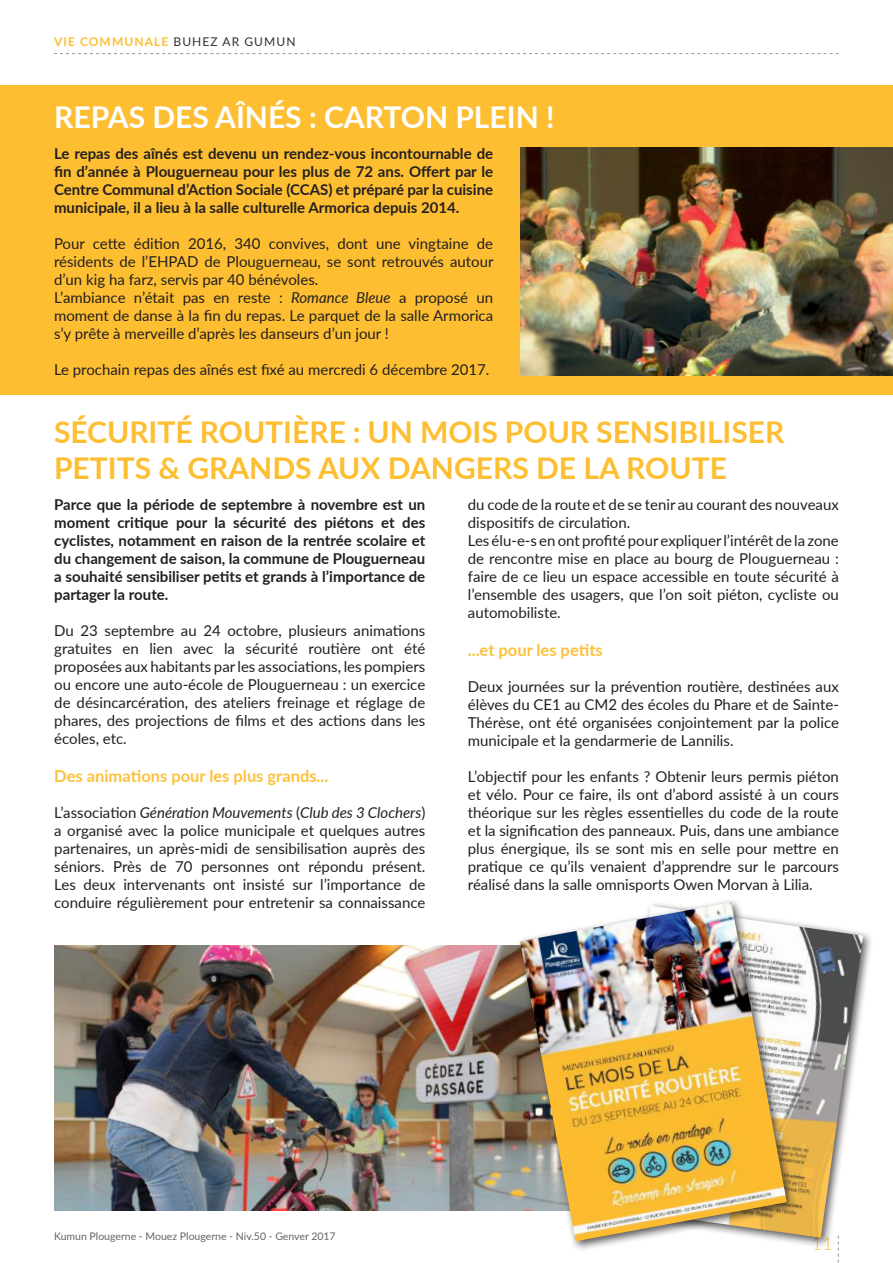
<style>
.page{position:relative;width:893px;height:1263px;background:#fff}
.page>*{position:absolute;margin:0;border:0;box-sizing:border-box;transform-origin:0 0}
.t1{font:700 30px/36px "Lato";color:#fdbe31}
.t2{font:700 30px "Lato";color:#fff}
.t3{font:300 18px "Lato";color:#fdbe31}
.t4{font:700 16.5px "Lato";color:#fdc13b}
.t5{font:15px/18px "Lato";color:#231f20;text-align:justify}
.t6{font:700 15px/18px "Lato";color:#231f20;text-align:justify}
.t7{font:700 12px "Lato";letter-spacing:.09em;color:#fdbe31}
.t8{font:10.5px "Lato";color:#636366}
.s1{font-weight:400;color:#312f30}
.s2{font-style:italic}
</style>
<div class="page">
<div style="left:0;top:85px;width:893px;height:309px;background:#fdbe31"></div>
<svg style="left:54px;top:53px;width:785px;height:1px"></svg>
<img style="left:520px;top:147px;width:373px;height:228px">
<img style="left:54px;top:946px;width:461px;height:265px">
<div style="left:603px;top:901px;width:271px;height:347px;background:#231f20;opacity:.75"></div>
<img style="left:797px;top:906px;width:66px;height:332px">
<div style="left:515px;top:897px;width:282px;height:355px;background:#231f20;opacity:.75"></div>
<img style="left:520px;top:902px;width:267px;height:339px">
<p class="t7" style="left:54px;top:33px;width:243px">VIE COMMUNALE <span class="s1">BUHEZ AR GUMUN</span></p>
<h1 class="t2" style="left:54px;top:95px;width:502px">REPAS DES AÎNÉS : CARTON PLEIN !</h1>
<p class="t6" style="left:54px;top:144px;width:441px">Le repas des aînés est devenu un rendez-vous incontournable de fin d’année à Plouguerneau pour les plus de 72 ans. Offert par le Centre Communal d’Action Sociale (CCAS) et préparé par la cuisine municipale, il a lieu à la salle culturelle Armorica depuis 2014.</p>
<p class="t5" style="left:54px;top:234px;width:441px;text-align:left">Pour cette édition 2016, 340 convives, dont une vingtaine de résidents de l’EHPAD de Plouguerneau, se sont retrouvés autour d’un kig ha farz, servis par 40 bénévoles.<br>L’ambiance n’était pas en reste : <span class="s2">Romance Bleue</span> a proposé un moment de danse à la fin du repas. Le parquet de la salle Armorica s’y prête à merveille d’après les danseurs d’un jour !</p>
<p class="t5" style="left:54px;top:360px;width:437px">Le prochain repas des aînés est fixé au mercredi 6 décembre 2017.</p>
<h1 class="t1" style="left:54px;top:412px;width:732px">SÉCURITÉ ROUTIÈRE : UN MOIS POUR SENSIBILISER<br>PETITS &amp; GRANDS AUX DANGERS DE LA ROUTE</h1>
<p class="t6" style="left:54px;top:495px;width:373px">Parce que la période de septembre à novembre est un moment critique pour la sécurité des piétons et des cyclistes, notamment en raison de la rentrée scolaire et du changement de saison, la commune de Plouguerneau a souhaité sensibiliser petits et grands à l’importance de partager la route.</p>
<p class="t5" style="left:54px;top:621px;width:373px">Du 23 septembre au 24 octobre, plusieurs animations gratuites en lien avec la sécurité routière ont été proposées aux habitants par les associations, les pompiers ou encore une auto-école de Plouguerneau : un exercice de désincarcération, des ateliers freinage et réglage de phares, des projections de films et des actions dans les écoles, etc.</p>
<p class="t4" style="left:54px;top:763px;width:276px">Des animations pour les plus grands...</p>
<p class="t5" style="left:54px;top:803px;width:373px">L’association <span class="s2">Génération Mouvements</span> (<span class="s2">Club des 3 Clochers</span>) a organisé avec la police municipale et quelques autres partenaires, un après-midi de sensibilisation auprès des séniors. Près de 70 personnes ont répondu présent.<br>Les deux intervenants ont insisté sur l’importance de conduire régulièrement pour entretenir sa connaissance</p>
<p class="t5" style="left:468px;top:495px;width:373px;text-align:left">du code de la route et de se tenir au courant des nouveaux dispositifs de circulation.<br>Les élu-e-s en ont profité pour expliquer l’intérêt de la zone de rencontre mise en place au bourg de Plouguerneau : faire de ce lieu un espace accessible en toute sécurité à l’ensemble des usagers, que l’on soit piéton, cycliste ou automobiliste.</p>
<p class="t4" style="left:468px;top:637px;width:136px">...et pour les petits</p>
<p class="t5" style="left:468px;top:677px;width:373px">Deux journées sur la prévention routière, destinées aux élèves du CE1 au CM2 des écoles du Phare et de Sainte-Thérèse, ont été organisées conjointement par la police municipale et la gendarmerie de Lannilis.</p>
<p class="t5" style="left:468px;top:767px;width:373px">L’objectif pour les enfants ? Obtenir leurs permis piéton et vélo. Pour ce faire, ils ont d’abord assisté à un cours théorique sur les règles essentielles du code de la route et la signification des panneaux. Puis, dans une ambiance plus énergique, ils se sont mis en selle pour mettre en pratique ce qu’ils venaient d’apprendre sur le parcours réalisé dans la salle omnisports Owen Morvan à Lilia.</p>
<p class="t8" style="left:54px;top:1228px;width:283px">Kumun Plougerne - Mouez Plougerne - Niv.50 - Genver 2017</p>
<p class="t3" style="left:812px;top:1231px;width:22px">11</p>
</div>
